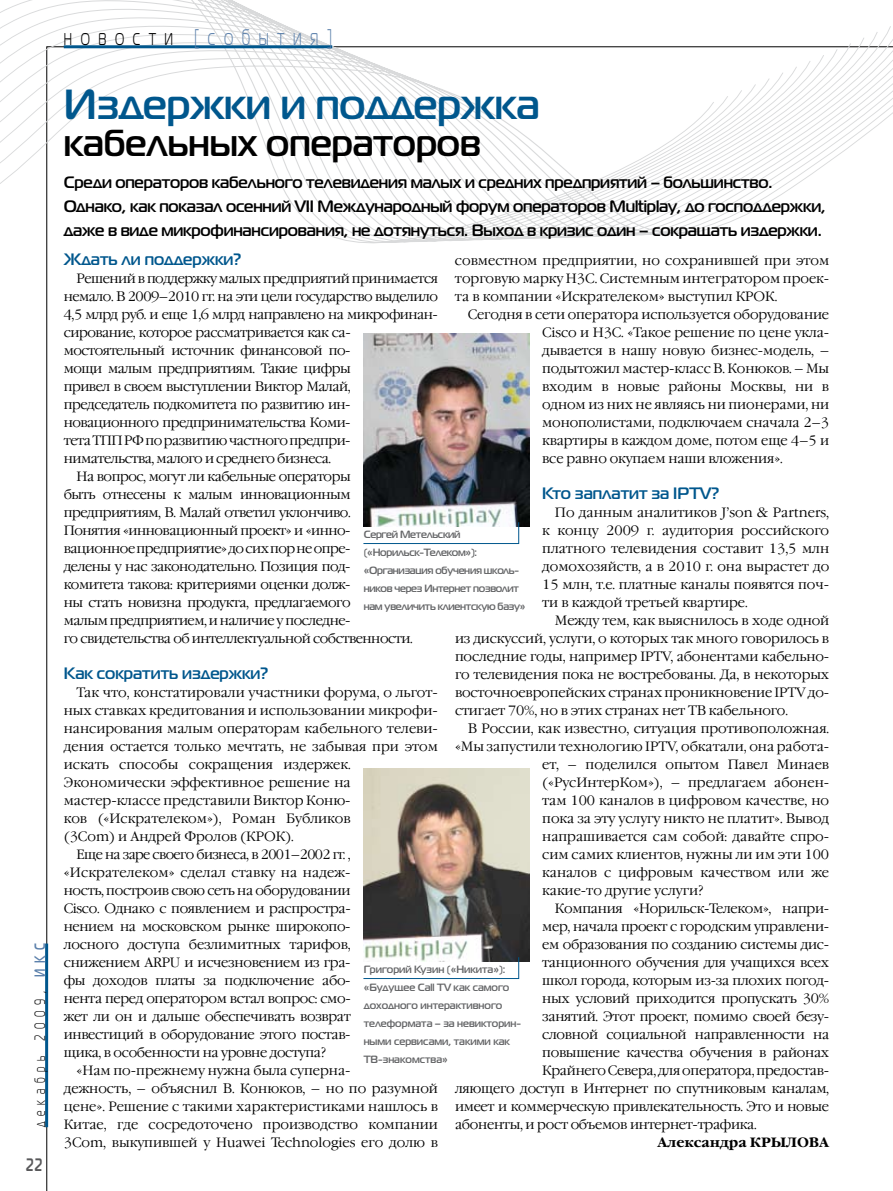
<style>
.page{position:relative;width:893px;height:1191px;background:#fff}
.page>*{position:absolute;margin:0;border:0;box-sizing:border-box;transform-origin:0 0}
.t1{font:700 42px "Magistral C";color:#00578d}
.t2{font:700 37.5px "Magistral C";color:#000}
.t3{font:22.5px "Magistral C";letter-spacing:.55em;color:#5b80ab;scale:.7 1}
.t4{font:700 18px "Magistral C";color:#58585a;scale:.7 1}
.t5{font:700 16.5px/24px "Magistral C";letter-spacing:-.01em;color:#000}
.t6{font:700 16.5px "Magistral C";color:#00578d}
.t7{font:15px "Magistral C";letter-spacing:.55em;color:#000;scale:.7 1}
.t8{font:300 13.5px/18px "Garamond C";letter-spacing:-.02em;color:#000;text-align:justify}
.t9{font:300 13.5px "Garamond C";color:#000}
.t10{font:300 13.5px "Garamond C";letter-spacing:-.045em;color:#000}
.t11{font:300 13.5px "Garamond C";letter-spacing:.01em;color:#000}
.t12{font:700 13.5px "Garamond C";color:#000}
.t13{font:700 10.5px/18px "Magistral C";color:#646567}
.t14{font:700 10.5px/18px "Magistral C";letter-spacing:-.025em;color:#646567}
.s1{color:#000}
.s2{font-weight:700;color:#5b80ab}
</style>
<div class="page">
<svg style="left:0;top:0;width:893px;height:247px"></svg>
<img style="left:364px;top:334px;width:165px;height:192px">
<svg style="left:363px;top:522px;width:156px;height:22px"></svg>
<img style="left:364px;top:769px;width:165px;height:192px">
<svg style="left:363px;top:956px;width:156px;height:23px"></svg>
<hr style="left:45px;top:943px;width:3px;height:184px;background:#00578d">
<hr style="left:64px;top:45px;width:268px;height:3px;background:#00578d">
<h3 class="t3" style="left:64px;top:26px;width:385px"><span class="s1">новости</span> [события]</h3>
<p class="t7" style="left:32px;top:1127px;width:264px;rotate:-90deg">декабрь 2009, <span class="s2">ИКС</span></p>
<h3 class="t4" style="left:26px;top:1154px;width:26px">22</h3>
<h1 class="t1" style="left:64px;top:79px;width:477px">Издержки и поддержка</h1>
<h2 class="t2" style="left:64px;top:121px;width:418px">кабельных операторов</h2>
<p class="t5" style="left:64px;top:170px;width:763px">Среди операторов кабельного телевидения малых и средних предприятий – большинство.<br>Однако, как показал осенний VII Международный форум операторов Multiplay, до господдержки, даже в виде микрофинансирования, не дотянуться. Выход в кризис один – сокращать издержки.</p>
<p class="t6" style="left:64px;top:249px;width:179px">Ждать ли поддержки?</p>
<p class="t8" style="left:77px;top:270px;width:363px">Решений в поддержку малых предприятий принимается</p>
<p class="t8" style="left:64px;top:288px;width:376px">немало. В 2009–2010 гг. на эти цели государство выделило</p>
<p class="t8" style="left:64px;top:306px;width:376px">4,5 млрд руб. и еще 1,6 млрд направлено на микрофинан-</p>
<p class="t8" style="left:64px;top:324px;width:288px">сирование, которое рассматривается как са-</p>
<p class="t8" style="left:64px;top:342px;width:288px">мостоятельный источник финансовой по-</p>
<p class="t8" style="left:64px;top:360px;width:288px">мощи малым предприятиям. Такие цифры</p>
<p class="t8" style="left:64px;top:378px;width:288px">привел в своем выступлении Виктор Малай,</p>
<p class="t8" style="left:64px;top:396px;width:288px">председатель подкомитета по развитию ин-</p>
<p class="t8" style="left:64px;top:414px;width:288px">новационного предпринимательства Коми-</p>
<p class="t8" style="left:64px;top:432px;width:288px">тета ТПП РФ по развитию частного предпри-</p>
<p class="t8" style="left:64px;top:450px;width:269px">нимательства, малого и среднего бизнеса.</p>
<p class="t8" style="left:77px;top:468px;width:276px">На вопрос, могут ли кабельные операторы</p>
<p class="t8" style="left:64px;top:486px;width:288px">быть отнесены к малым инновационным</p>
<p class="t8" style="left:64px;top:504px;width:288px">предприятиям, В. Малай ответил уклончиво.</p>
<p class="t8" style="left:64px;top:522px;width:288px">Понятия «инновационный проект» и «инно-</p>
<p class="t8" style="left:64px;top:540px;width:288px">вационное предприятие» до сих пор не опре-</p>
<p class="t8" style="left:64px;top:558px;width:288px">делены у нас законодательно. Позиция под-</p>
<p class="t8" style="left:64px;top:576px;width:288px">комитета такова: критериями оценки долж-</p>
<p class="t8" style="left:64px;top:594px;width:288px">ны стать новизна продукта, предлагаемого</p>
<p class="t8" style="left:64px;top:612px;width:288px">малым предприятием, и наличие у последне-</p>
<p class="t8" style="left:64px;top:630px;width:350px">го свидетельства об интеллектуальной собственности.</p>
<p class="t6" style="left:64px;top:663px;width:206px">Как сократить издержки?</p>
<p class="t9" style="left:77px;top:685px;width:363px">Так что, констатировали участники форума, о льгот-</p>
<p class="t9" style="left:64px;top:703px;width:376px">ных ставках кредитования и использовании микрофи-</p>
<p class="t9" style="left:64px;top:721px;width:376px">нансирования малым операторам кабельного телеви-</p>
<p class="t9" style="left:64px;top:739px;width:376px">дения остается только мечтать, не забывая при этом</p>
<p class="t9" style="left:64px;top:757px;width:288px">искать способы сокращения издержек.</p>
<p class="t9" style="left:64px;top:775px;width:288px">Экономически эффективное решение на</p>
<p class="t9" style="left:64px;top:793px;width:288px">мастер-классе представили Виктор Коню-</p>
<p class="t9" style="left:64px;top:811px;width:288px">ков («Искрателеком»), Роман Бубликов</p>
<p class="t9" style="left:64px;top:829px;width:232px">(3Com) и Андрей Фролов (КРОК).</p>
<p class="t10" style="left:77px;top:847px;width:276px">Еще на заре своего бизнеса, в 2001–2002 гг. ,</p>
<p class="t11" style="left:64px;top:865px;width:288px">«Искрателеком» сделал ставку на надеж-</p>
<p class="t8" style="left:64px;top:882px;width:288px">ность, построив свою сеть на оборудовании</p>
<p class="t8" style="left:64px;top:900px;width:288px">Cisco. Однако с появлением и распростра-</p>
<p class="t8" style="left:64px;top:918px;width:288px">нением на московском рынке широкопо-</p>
<p class="t8" style="left:64px;top:936px;width:288px">лосного доступа безлимитных тарифов,</p>
<p class="t8" style="left:64px;top:954px;width:288px">снижением ARPU и исчезновением из гра-</p>
<p class="t8" style="left:64px;top:972px;width:288px">фы доходов платы за подключение або-</p>
<p class="t8" style="left:64px;top:990px;width:288px">нента перед оператором встал вопрос: смо-</p>
<p class="t8" style="left:64px;top:1008px;width:288px">жет ли он и дальше обеспечивать возврат</p>
<p class="t8" style="left:64px;top:1026px;width:288px">инвестиций в оборудование этого постав-</p>
<p class="t8" style="left:64px;top:1044px;width:264px">щика, в особенности на уровне доступа?</p>
<p class="t9" style="left:77px;top:1063px;width:276px">«Нам по-прежнему нужна была суперна-</p>
<p class="t9" style="left:64px;top:1081px;width:376px">дежность, – объяснил В. Конюков, – но по разумной</p>
<p class="t9" style="left:64px;top:1099px;width:376px">цене». Решение с такими характеристиками нашлось в</p>
<p class="t9" style="left:64px;top:1117px;width:376px">Китае, где сосредоточено производство компании</p>
<p class="t9" style="left:64px;top:1135px;width:376px">3Com, выкупившей у Huawei Technologies его долю в</p>
<p class="t8" style="left:455px;top:252px;width:376px">совместном предприятии, но сохранившей при этом торговую марку H3C. Системным интегратором проек&shy;та в компании «Искрателеком» выступил КРОК.</p>
<p class="t8" style="left:542px;top:306px;width:288px;text-indent:-74px">Сегодня в сети оператора используется оборудование Cisco и H3C. «Такое решение по цене укла&shy;дывается в нашу новую бизнес-модель, – подытожил мастер-класс В. Конюков. – Мы входим в новые районы Москвы, ни в одном из них не являясь ни пионерами, ни монополистами, подключаем сначала 2–3 квартиры в каждом доме, потом еще 4–5 и все равно окупаем наши вложения».</p>
<p class="t6" style="left:542px;top:483px;width:179px">Кто заплатит за IPTV?</p>
<p class="t8" style="left:542px;top:504px;width:288px;text-indent:13px">По данным аналитиков J’son &amp; Partners, к концу 2009 г. аудитория российского платного телевидения составит 13,5 млн домохозяйств, а в 2010 г. она вырастет до 15 млн, т.е. платные каналы появятся поч&shy;ти в каждой третьей квартире.</p>
<p class="t8" style="left:455px;top:612px;width:376px;text-indent:100px">Между тем, как выяснилось в ходе одной из дискуссий, услуги, о которых так много говорилось в последние годы, например IPTV, абонентами кабельно&shy;го телевидения пока не востребованы. Да, в некоторых восточноевропейских странах проникновение IPTV до&shy;стигает 70%, но в этих странах нет ТВ кабельного.</p>
<p class="t9" style="left:468px;top:721px;width:363px">В России, как известно, ситуация противоположная.</p>
<p class="t9" style="left:455px;top:739px;width:376px">«Мы запустили технологию IPTV, обкатали, она работа-</p>
<p class="t9" style="left:542px;top:757px;width:288px">ет, – поделился опытом Павел Минаев</p>
<p class="t9" style="left:542px;top:775px;width:288px">(«РусИнтерКом»), – предлагаем абонен-</p>
<p class="t9" style="left:542px;top:793px;width:288px">там 100 каналов в цифровом качестве, но</p>
<p class="t9" style="left:542px;top:811px;width:288px">пока за эту услугу никто не платит». Вывод</p>
<p class="t9" style="left:542px;top:829px;width:288px">напрашивается сам собой: давайте спро-</p>
<p class="t9" style="left:542px;top:847px;width:288px">сим самих клиентов, нужны ли им эти 100</p>
<p class="t9" style="left:542px;top:865px;width:288px">каналов с цифровым качеством или же</p>
<p class="t9" style="left:542px;top:883px;width:163px">какие-то другие услуги?</p>
<p class="t8" style="left:555px;top:900px;width:276px">Компания «Норильск-Телеком», напри-</p>
<p class="t8" style="left:542px;top:918px;width:288px">мер, начала проект с городским управлени-</p>
<p class="t8" style="left:542px;top:936px;width:288px">ем образования по созданию системы дис-</p>
<p class="t8" style="left:542px;top:954px;width:288px">танционного обучения для учащихся всех</p>
<p class="t8" style="left:542px;top:972px;width:288px">школ города, которым из-за плохих погод-</p>
<p class="t8" style="left:542px;top:990px;width:288px">ных условий приходится пропускать 30%</p>
<p class="t8" style="left:542px;top:1008px;width:288px">занятий. Этот проект, помимо своей безу-</p>
<p class="t8" style="left:542px;top:1026px;width:288px">словной социальной направленности на</p>
<p class="t8" style="left:542px;top:1044px;width:288px">повышение качества обучения в районах</p>
<p class="t8" style="left:542px;top:1062px;width:288px">Крайнего Севера, для оператора, предостав-</p>
<p class="t8" style="left:455px;top:1080px;width:376px">ляющего доступ в Интернет по спутниковым каналам,</p>
<p class="t8" style="left:455px;top:1098px;width:376px">имеет и коммерческую привлекательность. Это и новые</p>
<p class="t8" style="left:455px;top:1116px;width:303px">абоненты, и рост объемов интернет-трафика.</p>
<p class="t12" style="left:657px;top:1135px;width:173px">Александра КРЫЛОВА</p>
<p class="t14" style="left:364px;top:525px;width:163px">Сергей Метельский («Норильск-Телеком»): «Организация обучения школь&shy;ников через Интернет позволит нам увеличить клиентскую базу»</p>
<p class="t13" style="left:364px;top:960px;width:159px">Григорий Кузин («Никита»): «Будущее Call TV как самого доходного интерактивного телеформата – за невикторин&shy;ными сервисами, такими как<br>ТВ-знакомства»</p>
</div>
